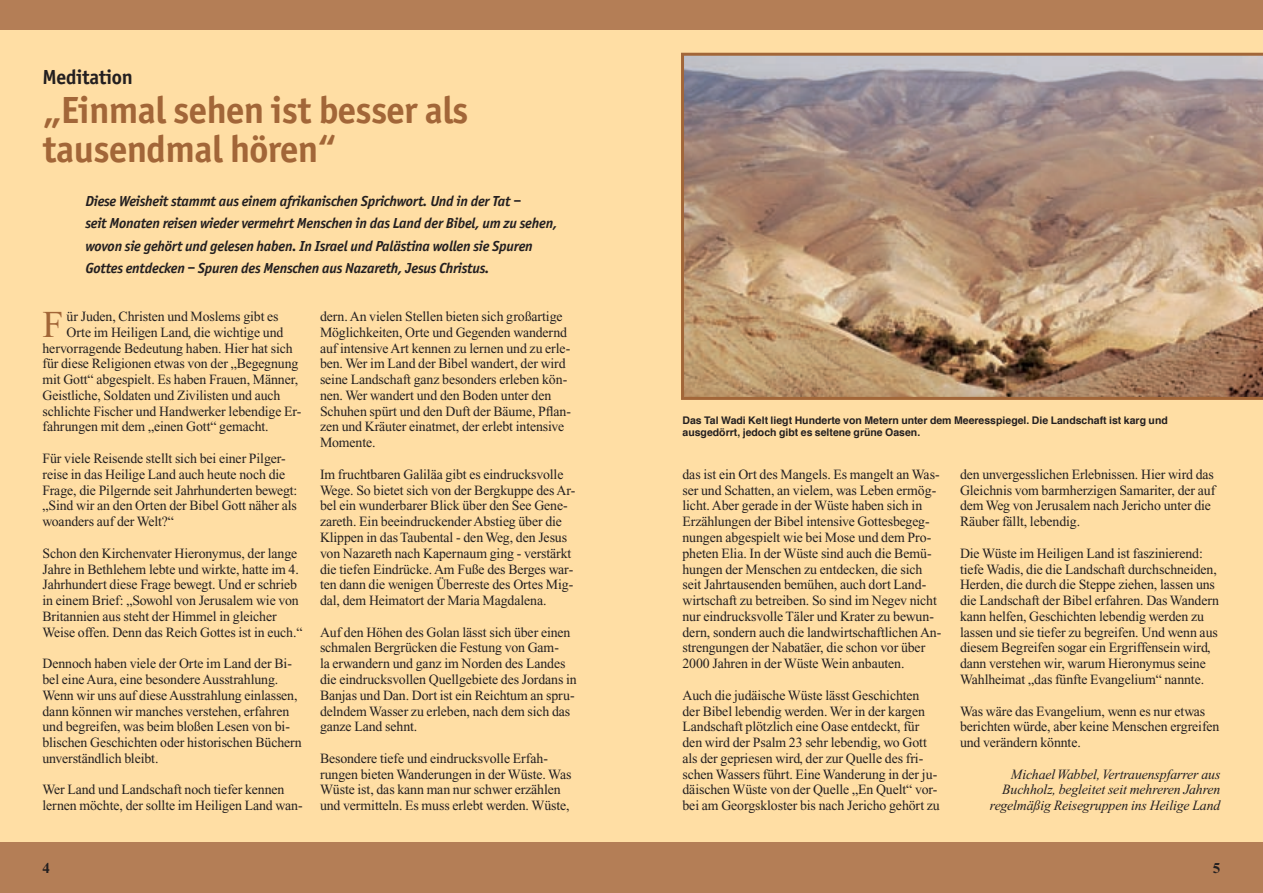
<style>
.page{position:relative;width:1263px;height:893px;background:#fff}
.page>*{position:absolute;margin:0;border:0;box-sizing:border-box;transform-origin:0 0}
.t1{font:700 39px/39px "Officina Sans";letter-spacing:-.015em;color:#a26638}
.t2{font:37.95px "Times New Roman";color:#a26638}
.t3{font:700 21px "Officina Sans";letter-spacing:-.015em;color:#231f20}
.t4{font:italic 700 15px/22.5px "Officina Sans";letter-spacing:-.015em;color:#231f20}
.t5{font:14.1px/15.8px "Times New Roman";letter-spacing:-.01em;color:#231f20}
.t6{font:italic 14.1px/15.8px "Times New Roman";letter-spacing:-.01em;color:#231f20;text-align:right}
.t7{font:700 10.5px/12px "Helvetica";color:#231f20}
</style>
<div class="page">
<div style="left:0;top:0;width:631px;height:893px;background:#ffdea4"></div>
<div style="left:0;top:0;width:631px;height:30px;background:#b47e56"></div>
<div style="left:0;top:842px;width:631px;height:51px;background:#b47e56"></div>
<div style="left:631px;top:0;width:632px;height:893px;background:#ffdea4"></div>
<div style="left:631px;top:0;width:632px;height:30px;background:#b47e56"></div>
<div style="left:631px;top:842px;width:632px;height:51px;background:#b47e56"></div>
<svg style="left:681px;top:53px;width:582px;height:347px;background:#ae917c"></svg>
<h3 class="t3" style="left:43px;top:65px;width:92px">Meditation</h3>
<h1 class="t1" style="left:43px;top:90px;width:427px">„Einmal sehen ist besser als tausendmal hören“</h1>
<p class="t4" style="left:85px;top:190px;width:473px">Diese Weisheit stammt aus einem afrikanischen Sprichwort. Und in der Tat –<br>seit Monaten reisen wieder vermehrt Menschen in das Land der Bibel, um zu sehen, wovon sie gehört und gelesen haben. In Israel und Palästina wollen sie Spuren Gottes entdecken – Spuren des Menschen aus Nazareth, Jesus Christus.</p>
<h2 class="t2" style="left:43px;top:303px;width:22px">F</h2>
<p class="t5" style="left:67px;top:308px;width:214px">ür Juden, Christen und Moslems gibt es</p>
<p class="t5" style="left:67px;top:324px;width:218px">Orte im Heiligen Land, die wichtige und</p>
<p class="t5" style="left:43px;top:340px;width:252px">hervorragende Bedeutung haben. Hier hat sich</p>
<p class="t5" style="left:43px;top:356px;width:257px">für diese Religionen etwas von der „Begegnung</p>
<p class="t5" style="left:43px;top:372px;width:257px">mit Gott“ abgespielt. Es haben Frauen, Männer,</p>
<p class="t5" style="left:43px;top:387px;width:240px">Geistliche, Soldaten und Zivilisten und auch</p>
<p class="t5" style="left:43px;top:403px;width:261px">schlichte Fischer und Handwerker lebendige Er-</p>
<p class="t5" style="left:43px;top:419px;width:228px">fahrungen mit dem „einen Gott“ gemacht.</p>
<p class="t5" style="left:43px;top:450px;width:256px">Für viele Reisende stellt sich bei einer Pilger&shy;reise in das Heilige Land auch heute noch die Frage, die Pilgernde seit Jahrhunderten bewegt: „Sind wir an den Orten der Bibel Gott näher als woanders auf der Welt?“</p>
<p class="t5" style="left:43px;top:545px;width:261px">Schon den Kirchenvater Hieronymus, der lange Jahre in Bethlehem lebte und wirkte, hatte im 4.<br>Jahrhundert diese Frage bewegt. Und er schrieb in einem Brief: „Sowohl von Jerusalem wie von Britannien aus steht der Himmel in gleicher Weise offen. Denn das Reich Gottes ist in euch.“</p>
<p class="t5" style="left:43px;top:656px;width:261px">Dennoch haben viele der Orte im Land der Bi&shy;bel eine Aura, eine besondere Ausstrahlung.<br>Wenn wir uns auf diese Ausstrahlung einlassen, dann können wir manches verstehen, erfahren und begreifen, was beim bloßen Lesen von bi&shy;blischen Geschichten oder historischen Büchern unverständlich bleibt.</p>
<p class="t5" style="left:43px;top:782px;width:262px">Wer Land und Landschaft noch tiefer kennen lernen möchte, der sollte im Heiligen Land wan-</p>
<p class="t5" style="left:320px;top:308px;width:252px">dern. An vielen Stellen bieten sich großartige Möglichkeiten, Orte und Gegenden wandernd auf intensive Art kennen zu lernen und zu erle&shy;ben. Wer im Land der Bibel wandert, der wird seine Landschaft ganz besonders erleben kön&shy;nen. Wer wandert und den Boden unter den Schuhen spürt und den Duft der Bäume, Pflan&shy;zen und Kräuter einatmet, der erlebt intensive Momente.</p>
<p class="t5" style="left:320px;top:466px;width:257px">Im fruchtbaren Galiläa gibt es eindrucksvolle Wege. So bietet sich von der Bergkuppe des Ar&shy;bel ein wunderbarer Blick über den See Gene&shy;zareth. Ein beeindruckender Abstieg über die Klippen in das Taubental - den Weg, den Jesus von Nazareth nach Kapernaum ging - verstärkt die tiefen Eindrücke. Am Fuße des Berges war&shy;ten dann die wenigen Überreste des Ortes Mig&shy;dal, dem Heimatort der Maria Magdalena.</p>
<p class="t5" style="left:320px;top:624px;width:258px">Auf den Höhen des Golan lässt sich über einen schmalen Bergrücken die Festung von Gam-<br>la erwandern und ganz im Norden des Landes die eindrucksvollen Quellgebiete des Jordans in Banjas und Dan. Dort ist ein Reichtum an spru&shy;delndem Wasser zu erleben, nach dem sich das ganze Land sehnt.</p>
<p class="t5" style="left:320px;top:750px;width:253px">Besondere tiefe und eindrucksvolle Erfah&shy;rungen bieten Wanderungen in der Wüste. Was Wüste ist, das kann man nur schwer erzählen und vermitteln. Es muss erlebt werden. Wüste,</p>
<p class="t7" style="left:682px;top:414px;width:487px">Das Tal Wadi Kelt liegt Hunderte von Metern unter dem Meeresspiegel. Die Landschaft ist karg und ausgedörrt, jedoch gibt es seltene grüne Oasen.</p>
<p class="t5" style="left:682px;top:466px;width:261px">das ist ein Ort des Mangels. Es mangelt an Was&shy;ser und Schatten, an vielem, was Leben ermög&shy;licht. Aber gerade in der Wüste haben sich in Erzählungen der Bibel intensive Gottesbegeg&shy;nungen abgespielt wie bei Mose und dem Pro&shy;pheten Elia. In der Wüste sind auch die Bemü&shy;hungen der Menschen zu entdecken, die sich seit Jahrtausenden bemühen, auch dort Land&shy;wirtschaft zu betreiben. So sind im Negev nicht nur eindrucksvolle Täler und Krater zu bewun&shy;dern, sondern auch die landwirtschaftlichen An&shy;strengungen der Nabatäer, die schon vor über 2000 Jahren in der Wüste Wein anbauten.</p>
<p class="t5" style="left:682px;top:687px;width:259px">Auch die judäische Wüste lässt Geschichten der Bibel lebendig werden. Wer in der kargen Landschaft plötzlich eine Oase entdeckt, für den wird der Psalm 23 sehr lebendig, wo Gott als der gepriesen wird, der zur Quelle des fri&shy;schen Wassers führt. Eine Wanderung in der ju&shy;däischen Wüste von der Quelle „En Quelt“ vor&shy;bei am Georgskloster bis nach Jericho gehört zu</p>
<p class="t5" style="left:960px;top:466px;width:257px">den unvergesslichen Erlebnissen. Hier wird das Gleichnis vom barmherzigen Samariter, der auf dem Weg von Jerusalem nach Jericho unter die Räuber fällt, lebendig.</p>
<p class="t5" style="left:960px;top:545px;width:261px">Die Wüste im Heiligen Land ist faszinierend: tiefe Wadis, die die Landschaft durchschneiden, Herden, die durch die Steppe ziehen, lassen uns die Landschaft der Bibel erfahren. Das Wandern kann helfen, Geschichten lebendig werden zu lassen und sie tiefer zu begreifen. Und wenn aus diesem Begreifen sogar ein Ergriffensein wird, dann verstehen wir, warum Hieronymus seine Wahlheimat „das fünfte Evangelium“ nannte.</p>
<p class="t5" style="left:960px;top:703px;width:261px">Was wäre das Evangelium, wenn es nur etwas berichten würde, aber keine Menschen ergreifen und verändern könnte.</p>
<p class="t6" style="left:990px;top:766px;width:232px">Michael Wabbel,Vertrauenspfarrer aus<br>Buchholz, begleitet seit mehreren Jahren regelmäßig Reisegruppen ins Heilige Land</p>
</div>
